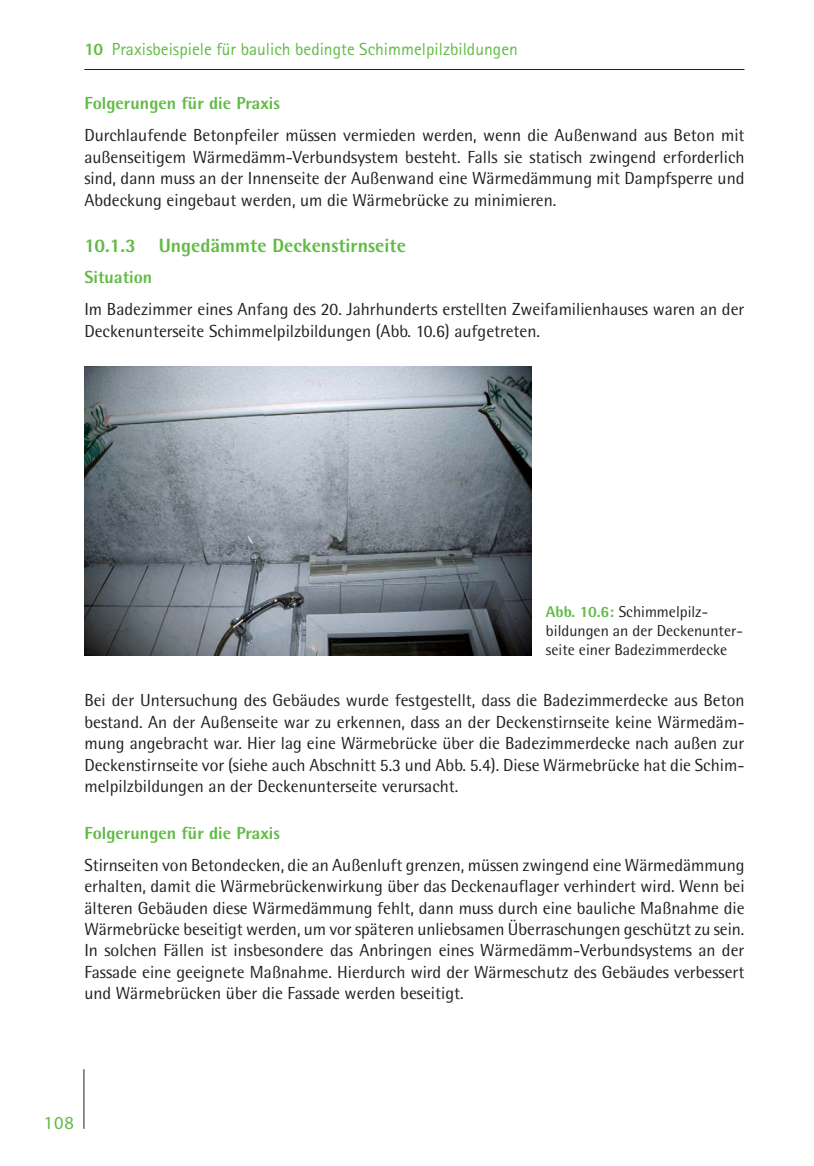
<style>
.page{position:relative;width:814px;height:1166px;background:#fff}
.page>*{position:absolute;margin:0;border:0;box-sizing:border-box;transform-origin:0 0}
.t1{font:800 19.25px "Rotis Semi Sans";color:#62bb46}
.t2{font:18.38px "Myriad Pro";color:#62bb46}
.t3{font:17.5px/21.3px "Rotis Semi Sans";color:#231f20;text-align:justify}
.t4{font:17.5px "Rotis Sans Serif";color:#62bb46}
.t5{font:800 17.5px "Rotis Semi Sans";color:#62bb46}
.t6{font:15.75px/19.2px "Rotis Semi Sans";color:#231f20}
.s1{font-weight:800}
.s2{font-weight:800;color:#62bb46}
</style>
<div class="page">
<hr style="left:84px;top:69px;width:660px;height:1px;background:#231f20">
<hr style="left:83px;top:1069px;width:1px;height:60px;background:#231f20">
<img style="left:84px;top:366px;width:447px;height:289px">
<p class="t4" style="left:84px;top:42px;width:435px"><span class="s1">10</span> Praxisbeispiele für baulich bedingte Schimmelpilzbildungen</p>
<p class="t5" style="left:84px;top:97px;width:197px">Folgerungen für die Praxis</p>
<p class="t3" style="left:84px;top:126px;width:661px">Durchlaufende Betonpfeiler müssen vermieden werden, wenn die Außenwand aus Beton mit außenseitigem Wärmedämm-Verbundsystem besteht. Falls sie statisch zwingend erforderlich sind, dann muss an der Innenseite der Außenwand eine Wärmedämmung mit Dampfsperre und Abdeckung eingebaut werden, um die Wärmebrücke zu minimieren.</p>
<p class="t1" style="left:84px;top:239px;width:323px">10.1.3 Ungedämmte Deckenstirnseite</p>
<p class="t5" style="left:84px;top:271px;width:69px">Situation</p>
<p class="t3" style="left:84px;top:300px;width:661px">Im Badezimmer eines Anfang des 20. Jahrhunderts erstellten Zweifamilienhauses waren an der<br>Deckenunterseite Schimmelpilzbildungen (Abb. 10.6) aufgetreten.</p>
<p class="t6" style="left:546px;top:603px;width:198px"><span class="s2">Abb. 10.6:</span> Schimmelpilz&shy;bildungen an der Deckenunter&shy;seite einer Badezimmerdecke</p>
<p class="t3" style="left:84px;top:691px;width:661px">Bei der Untersuchung des Gebäudes wurde festgestellt, dass die Badezimmerdecke aus Beton bestand. An der Außenseite war zu erkennen, dass an der Deckenstirnseite keine Wärmedäm&shy;mung angebracht war. Hier lag eine Wärmebrücke über die Badezimmerdecke nach außen zur Deckenstirnseite vor (siehe auch Abschnitt 5.3 und Abb. 5.4). Diese Wärmebrücke hat die Schim&shy;melpilzbildungen an der Deckenunterseite verursacht.</p>
<p class="t5" style="left:84px;top:826px;width:197px">Folgerungen für die Praxis</p>
<p class="t3" style="left:84px;top:856px;width:661px">Stirnseiten von Betondecken, die an Außenluft grenzen, müssen zwingend eine Wärmedämmung erhalten, damit die Wärmebrückenwirkung über das Deckenauflager verhindert wird. Wenn bei älteren Gebäuden diese Wärmedämmung fehlt, dann muss durch eine bauliche Maßnahme die Wärmebrücke beseitigt werden, um vor späteren unliebsamen Überraschungen geschützt zu sein.<br>In solchen Fällen ist insbesondere das Anbringen eines Wärmedämm-Verbundsystems an der Fassade eine geeignete Maß nahme. Hierdurch wird der Wärmeschutz des Gebäudes verbessert und Wärmebrücken über die Fassade werden beseitigt.</p>
<p class="t2" style="left:44px;top:1111px;width:32px">108</p>
</div>
